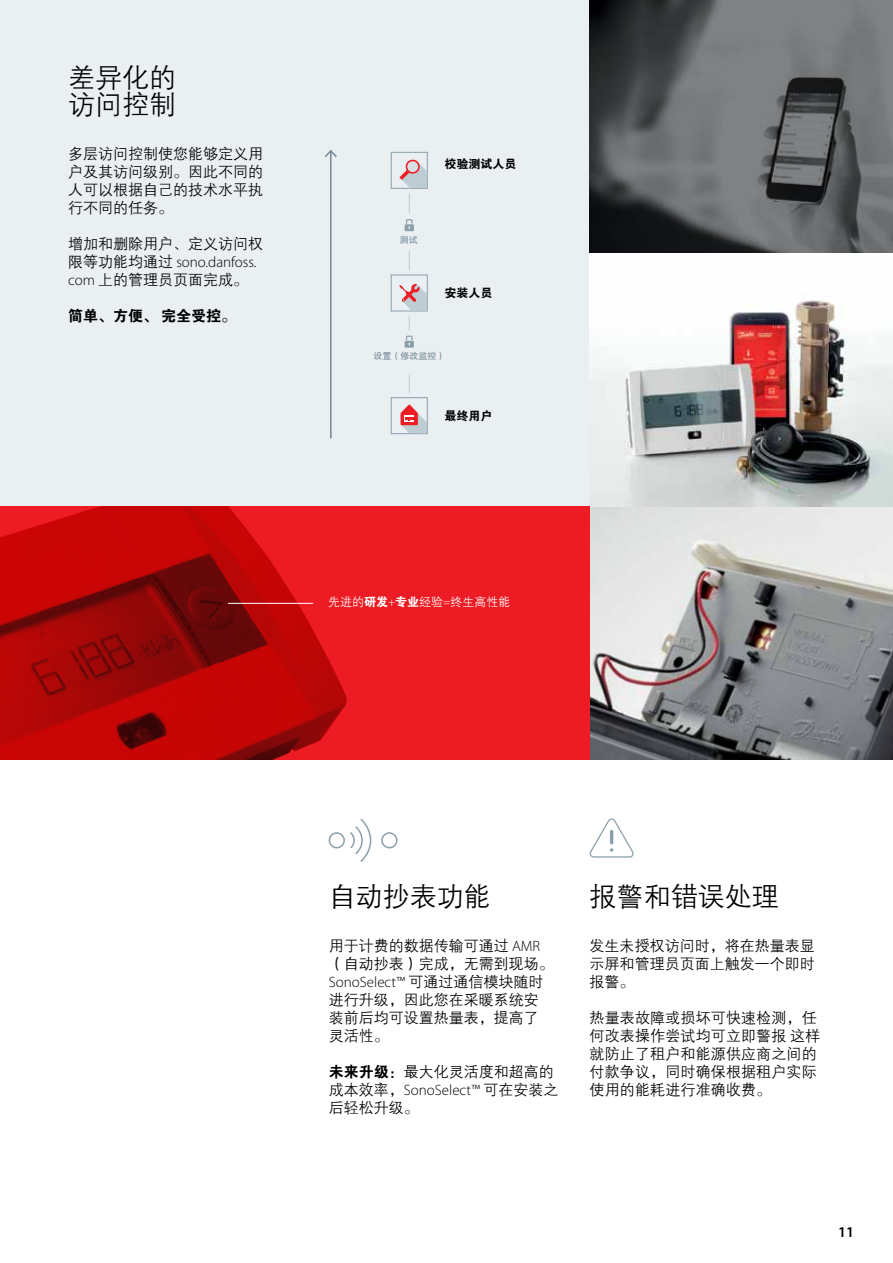
<style>
.page{position:relative;width:893px;height:1263px;background:#fff}
.page>*{position:absolute;margin:0;border:0;box-sizing:border-box;transform-origin:0 0}
.t1{font:27px/27px "FZZDXJW GB1 0";color:#000}
.t2{font:15px/18px "FZZDXJW GB1 0";color:#000;text-align:justify}
.t3{font:300 15px "Myriad Pro";color:#000}
.t4{font:15px "FZDHTJW GB1 0";color:#000}
.t5{font:600 15px "Myriad Pro";color:#000}
.t6{font:12px "FZZDXJW GB1 0";color:#fff}
.t7{font:12px "FZDHTJW GB1 0";color:#000}
.t8{font:9px "FZHTJW GB1 0";color:#748a96}
.s1{font-family:"FZZDXJW GB1 0";font-weight:400}
.s2{font-family:"Myriad Pro";font-weight:300}
.s3{font-family:"FZDHTJW GB1 0"}
</style>
<div class="page">
<div style="left:0;top:0;width:590px;height:506px;background:#eaeff2"></div>
<div style="left:329px;top:832px;width:16px;height:16px;border:2px solid #8b9faa;border-radius:50%"></div>
<div style="left:381px;top:832px;width:16px;height:16px;border:2px solid #8b9faa;border-radius:50%"></div>
<svg style="left:350px;top:818px;width:22px;height:44px"></svg>
<img style="left:590px;top:300px;width:303px;height:459px">
<svg style="left:590px;top:0;width:303px;height:253px;background:#5d5f60"></svg>
<div style="left:0;top:506px;width:590px;height:253px;background:#ed1b23"></div>
<img style="left:0;top:506px;width:347px;height:253px">
<svg style="left:589px;top:818px;width:45px;height:39px"></svg>
<hr style="left:228px;top:603px;width:85px;height:1px;background:#fff">
<div style="left:391px;top:152px;width:37px;height:37px;border:1px solid #8b9faa"></div>
<svg style="left:399px;top:158px;width:28px;height:30px"></svg>
<div style="left:391px;top:397px;width:37px;height:37px;border:1px solid #8b9faa"></div>
<svg style="left:400px;top:405px;width:27px;height:28px"></svg>
<div style="left:391px;top:275px;width:37px;height:36px;border:1px solid #8b9faa"></div>
<svg style="left:399px;top:284px;width:28px;height:27px"></svg>
<hr style="left:409px;top:316px;width:1px;height:77px;background:#becbd3">
<div style="left:406px;top:331px;width:7px;height:43px;background:#eaeff2"></div>
<svg style="left:405px;top:336px;width:9px;height:12px"></svg>
<hr style="left:330px;top:151px;width:2px;height:287px;background:#748a96">
<svg style="left:324px;top:150px;width:13px;height:9px"></svg>
<hr style="left:409px;top:193px;width:1px;height:77px;background:#becbd3">
<div style="left:406px;top:213px;width:7px;height:37px;background:#eaeff2"></div>
<svg style="left:405px;top:219px;width:9px;height:12px"></svg>
<h1 class="t1" style="left:68px;top:65px;width:109px">差异化的访问控制</h1>
<p class="t2" style="left:68px;top:145px;width:197px">多层访问控制使您能够定义用户及其访问级别。因此不同的人可以根据自己的技术水平执行不同的任务。</p>
<p class="t2" style="left:68px;top:235px;width:197px">增加和删除用户、定义访问权</p>
<p class="t3" style="left:68px;top:254px;width:190px"><span class="s1">限等功能均通过</span> sono.danfoss.</p>
<p class="t2" style="left:68px;top:271px;width:182px"><span class="s2">com</span> 上的管理员页面完成。</p>
<p class="t4" style="left:68px;top:308px;width:170px">简单、方便、完全受控。</p>
<p class="t8" style="left:400px;top:235px;width:19px">测试</p>
<p class="t7" style="left:444px;top:157px;width:73px">校验测试人员</p>
<p class="t7" style="left:444px;top:286px;width:49px">安装人员</p>
<p class="t8" style="left:374px;top:351px;width:73px">设置（修改监控）</p>
<p class="t7" style="left:444px;top:409px;width:49px">最终用户</p>
<p class="t6" style="left:328px;top:596px;width:184px">先进的<span class="s3">研发</span><span class="s2">+</span><span class="s3">专业</span>经验<span class="s2">=</span>终生高性能</p>
<h1 class="t1" style="left:329px;top:884px;width:163px">自动抄表功能</h1>
<p class="t2" style="left:329px;top:937px;width:226px">用于计费的数据传输可通过 <span class="s2">AMR</span>（自动抄表）完成，无需到现场。</p>
<p class="t3" style="left:329px;top:973px;width:216px">SonoSelect™ <span class="s1">可通过通信模块随时</span></p>
<p class="t2" style="left:329px;top:991px;width:211px">进行升级，因此您在采暖系统安装前后均可设置热量表，提高了灵活性。</p>
<p class="t2" style="left:329px;top:1063px;width:226px"><span class="s3">未来升级：</span>最大化灵活度和超高的</p>
<p class="t3" style="left:329px;top:1081px;width:231px"><span class="s1">成本效率，</span>SonoSelect™ <span class="s1">可在安装之</span></p>
<p class="t2" style="left:329px;top:1099px;width:91px">后轻松升级。</p>
<h1 class="t1" style="left:590px;top:884px;width:190px">报警和错误处理</h1>
<p class="t2" style="left:590px;top:937px;width:227px">发生未授权访问时，将在热量表显示屏和管理员页面上触发一个即时报警。</p>
<p class="t2" style="left:590px;top:1009px;width:232px;text-align:left">热量表故障或损坏可快速检测，任何改表操作尝试均可立即警报这样就防止了租户和能源供应商之间的付款争议，同时确保根据租户实际使用的能耗进行准确收费。</p>
<p class="t5" style="left:838px;top:1223px;width:18px">11</p>
</div>
